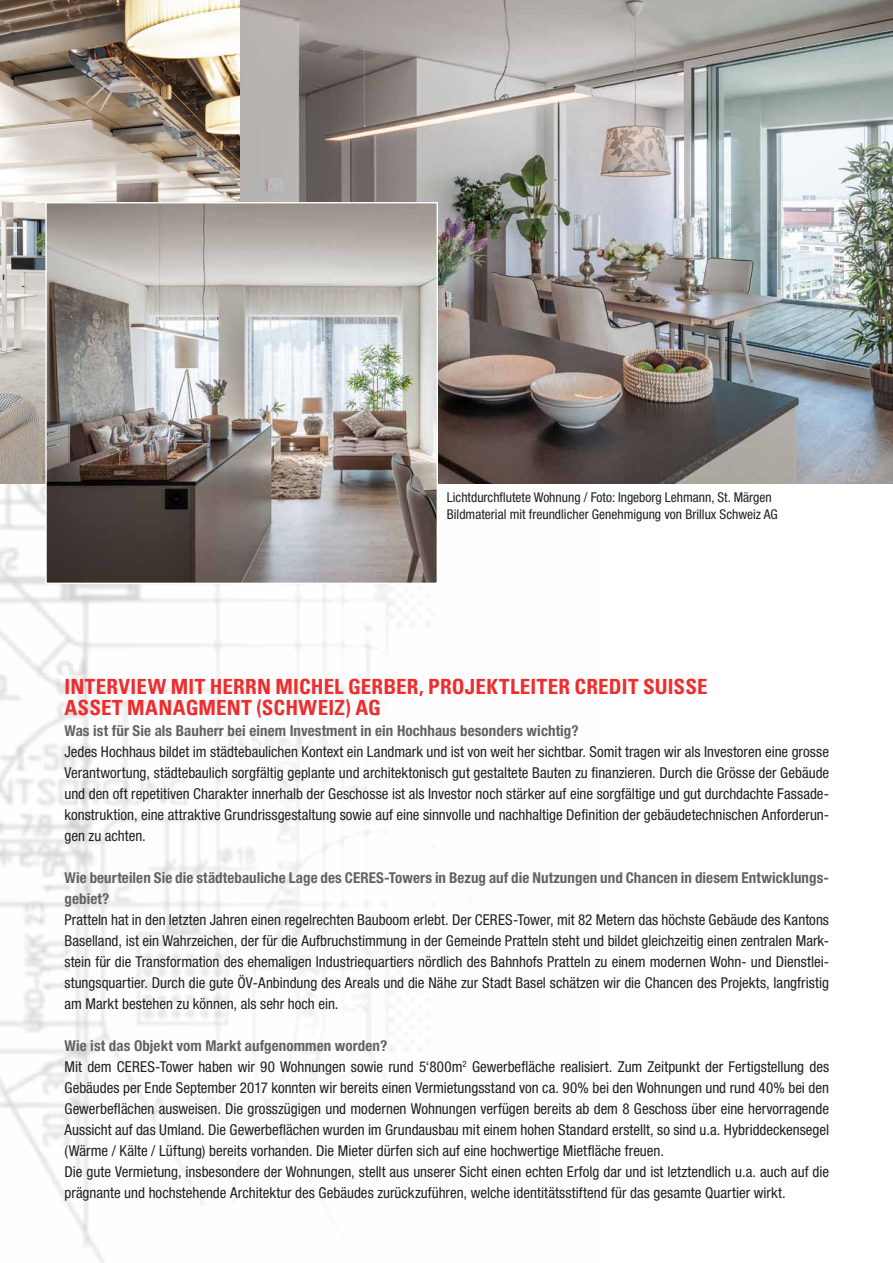
<style>
.page{position:relative;width:893px;height:1263px;background:#fff}
.page>*{position:absolute;margin:0;border:0;box-sizing:border-box;transform-origin:0 0}
.SP_Lauftext{font:700 condensed 21px "Univers";letter-spacing:.01em;color:#ee2d2e}
.Titel_Rot{font:condensed 15px/21px "Helvetica Neue LT Std";color:#231f20;text-align:justify}
.Titel_Rot-2{font:700 condensed 15px/21px "Helvetica Neue LT Std";letter-spacing:.005em;color:#636366}
.t1{font:condensed 13.5px "Helvetica Neue LT Std";color:#231f20}
</style>
<div class="page">
<img style="left:0;top:484px;width:421px;height:779px">
<img style="left:0;top:0;width:241px;height:484px">
<img style="left:241px;top:0;width:652px;height:484px">
<img style="left:47px;top:204px;width:389px;height:378px">
<div style="left:45px;top:202px;width:393px;height:382px;border:1px solid #fff"></div>
<p class="t1" style="left:447px;top:490px;width:326px">Lichtdurchflutete Wohnung / Foto: Ingeborg Lehmann, St. Märgen</p>
<p class="t1" style="left:447px;top:506px;width:333px">Bildmaterial mit freundlicher Genehmigung von Brillux Schweiz AG</p>
<p class="SP_Lauftext" style="left:64px;top:673px;width:645px">INTERVIEW MIT HERRN MICHEL GERBER, PROJEKTLEITER CREDIT SUISSE</p>
<p class="SP_Lauftext" style="left:64px;top:694px;width:318px">ASSET MANAGMENT (SCHWEIZ) AG</p>
<p class="Titel_Rot-2" style="left:64px;top:720px;width:516px">Was ist für Sie als Bauherr bei einem Investment in ein Hochhaus besonders wichtig?</p>
<p class="Titel_Rot" style="left:64px;top:741px;width:766px">Jedes Hochhaus bildet im städtebaulichen Kontext ein Landmark und ist von weit her sichtbar. Somit tragen wir als Investoren eine grosse Verantwortung, städtebaulich sorgfältig geplante und architektonisch gut gestaltete Bauten zu finanzieren. Durch die Grösse der Gebäude und den oft repetitiven Charakter innerhalb der Geschosse ist als Investor noch stärker auf eine sorgfältige und gut durchdachte Fassade&shy;konstruktion, eine attraktive Grundrissgestaltung sowie auf eine sinnvolle und nachhaltige Definition der gebäudetechnischen Anforderun&shy;gen zu achten.</p>
<p class="Titel_Rot-2" style="left:64px;top:867px;width:766px">Wie beurteilen Sie die städtebauliche Lage des CERES-Towers in Bezug auf die Nutzungen und Chancen in diesem Entwicklungs&shy;gebiet?</p>
<p class="Titel_Rot" style="left:64px;top:909px;width:766px">Pratteln hat in den letzten Jahren einen regelrechten Bauboom erlebt. Der CERES-Tower, mit 82 Metern das höchste Gebäude des Kantons Baselland, ist ein Wahrzeichen, der für die Aufbruchstimmung in der Gemeinde Pratteln steht und bildet gleichzeitig einen zentralen Mark&shy;stein für die Transformation des ehemaligen Industriequartiers nördlich des Bahnhofs Pratteln zu einem modernen Wohn- und Dienstlei&shy;stungsquartier. Durch die gute ÖV-Anbindung des Areals und die Nähe zur Stadt Basel schätzen wir die Chancen des Projekts, langfristig am Markt bestehen zu können, als sehr hoch ein.</p>
<p class="Titel_Rot-2" style="left:64px;top:1035px;width:324px">Wie ist das Objekt vom Markt aufgenommen worden?</p>
<p class="Titel_Rot" style="left:64px;top:1056px;width:766px">Mit dem CERES-Tower haben wir 90 Wohnungen sowie rund 5‘800m<sup>2</sup> Gewerbefläche realisiert. Zum Zeitpunkt der Fertigstellung des Gebäudes per Ende September 2017 konnten wir bereits einen Vermietungsstand von ca. 90% bei den Wohnungen und rund 40% bei den Gewerbeflächen ausweisen. Die grosszügigen und modernen Wohnungen verfügen bereits ab dem 8 Geschoss über eine hervorragende Aussicht auf das Umland. Die Gewerbeflächen wurden im Grundausbau mit einem hohen Standard erstellt, so sind u.a. Hybriddeckensegel (Wärme / Kälte / Lüftung) bereits vorhanden. Die Mieter dürfen sich auf eine hochwertige Mietfläche freuen.</p>
<p class="Titel_Rot" style="left:64px;top:1161px;width:766px">Die gute Vermietung, insbesondere der Wohnungen, stellt aus unserer Sicht einen echten Erfolg dar und ist letztendlich u.a. auch auf die prägnante und hochstehende Architektur des Gebäudes zurückzuführen, welche identitätsstiftend für das gesamte Quartier wirkt.</p>
</div>
